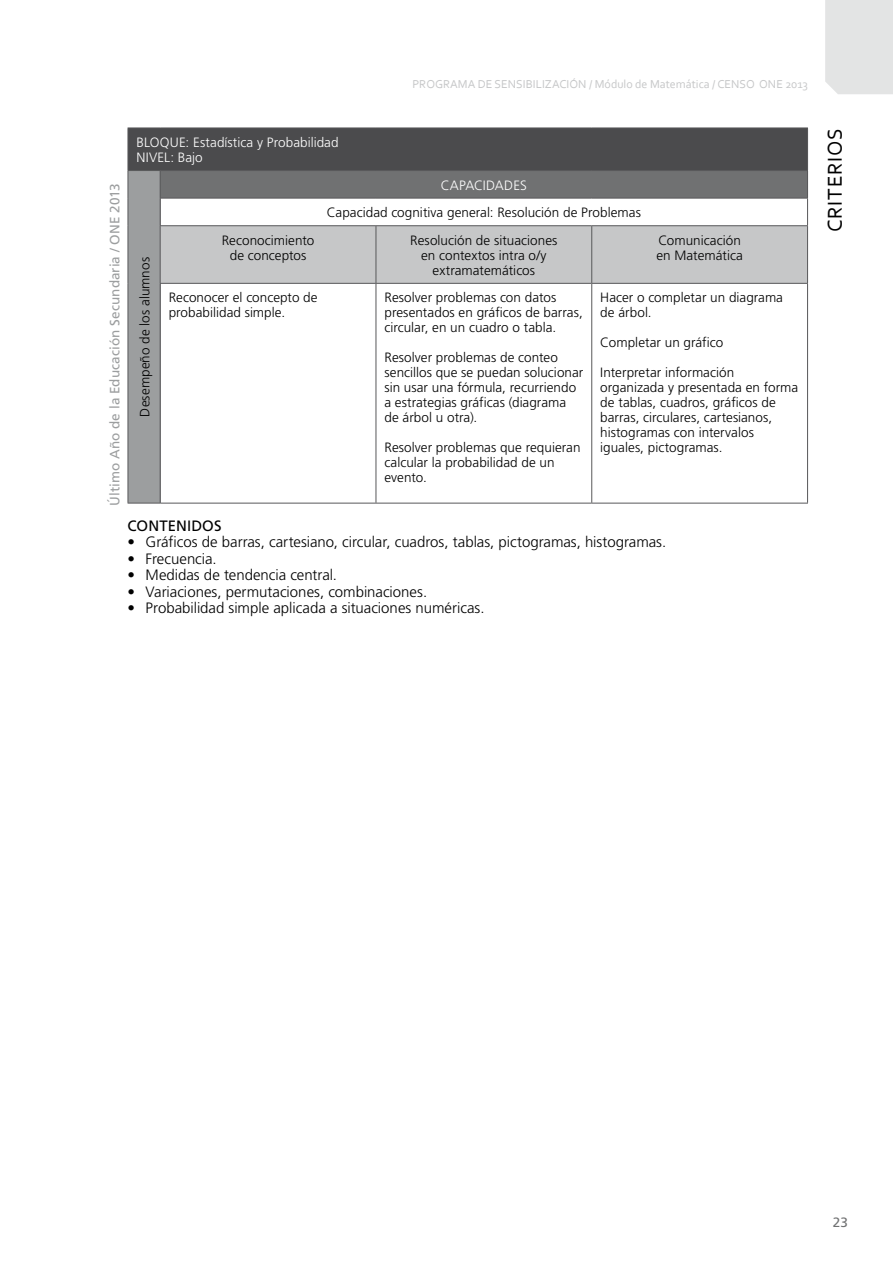
<style>
.page{position:relative;width:893px;height:1263px;background:#fff}
.page>*{position:absolute;margin:0;border:0;box-sizing:border-box;transform-origin:0 0}
.t1{font:21px "Corbel";letter-spacing:.04em;color:#000}
.t2{font:300 15px "Frutiger";color:#000}
.t3{font:15px "Frutiger";letter-spacing:.01em;color:#000}
.t4{font:300 13.5px/15px "Frutiger";letter-spacing:.005em;color:#000}
.t5{font:300 13.5px/15px "Frutiger";letter-spacing:.005em;color:#fff}
.t6{font:13.5px "Frutiger";letter-spacing:.005em;color:#9c9e9f}
.t7{font:13.5px "Frutiger";color:#707172}
.t8{font:12px "Corbel";color:#c6c7c8}
</style>
<div class="page">
<div style="left:825px;top:0;width:68px;height:94px;background:#e3e4e4"></div>
<div style="left:128px;top:128px;width:679px;height:43px;background:#4b4b4d"></div>
<div style="left:128px;top:171px;width:32px;height:332px;background:#9c9e9f"></div>
<hr style="left:128px;top:128px;width:32px;height:1px;background:#58585a">
<hr style="left:128px;top:128px;width:1px;height:42px;background:#58585a">
<hr style="left:160px;top:128px;width:216px;height:1px;background:#58585a">
<hr style="left:376px;top:128px;width:216px;height:1px;background:#58585a">
<hr style="left:592px;top:128px;width:216px;height:1px;background:#58585a">
<hr style="left:807px;top:128px;width:1px;height:42px;background:#58585a">
<hr style="left:128px;top:170px;width:32px;height:1px;background:#58585a">
<hr style="left:160px;top:170px;width:216px;height:1px;background:#58585a">
<hr style="left:376px;top:170px;width:216px;height:1px;background:#58585a">
<hr style="left:592px;top:170px;width:216px;height:1px;background:#58585a">
<svg style="left:128px;top:171px;width:1px;height:55px"></svg>
<svg style="left:160px;top:171px;width:648px;height:112px"></svg>
<hr style="left:128px;top:226px;width:1px;height:57px;background:#58585a">
<hr style="left:160px;top:225px;width:216px;height:1px;background:#58585a">
<hr style="left:160px;top:226px;width:1px;height:57px;background:#58585a">
<hr style="left:376px;top:225px;width:216px;height:1px;background:#58585a">
<hr style="left:376px;top:226px;width:1px;height:57px;background:#58585a">
<hr style="left:592px;top:225px;width:216px;height:1px;background:#58585a">
<hr style="left:591px;top:226px;width:1px;height:57px;background:#58585a">
<hr style="left:807px;top:226px;width:1px;height:57px;background:#58585a">
<hr style="left:128px;top:283px;width:1px;height:220px;background:#58585a">
<hr style="left:160px;top:283px;width:216px;height:1px;background:#58585a">
<hr style="left:160px;top:284px;width:1px;height:219px;background:#58585a">
<hr style="left:376px;top:283px;width:216px;height:1px;background:#58585a">
<hr style="left:376px;top:284px;width:1px;height:219px;background:#58585a">
<hr style="left:592px;top:283px;width:216px;height:1px;background:#58585a">
<hr style="left:591px;top:284px;width:1px;height:219px;background:#58585a">
<hr style="left:807px;top:284px;width:1px;height:219px;background:#58585a">
<hr style="left:128px;top:503px;width:32px;height:1px;background:#58585a">
<hr style="left:160px;top:503px;width:216px;height:1px;background:#58585a">
<hr style="left:376px;top:503px;width:216px;height:1px;background:#58585a">
<hr style="left:592px;top:503px;width:216px;height:1px;background:#58585a">
<p class="t8" style="left:412px;top:77px;width:397px">PROGRAMA DE SENSIBILIZACIÓN / Módulo de Matemática / CENSO ONE 2013</p>
<p class="t6" style="left:107px;top:506px;width:324px;rotate:-90deg">Último Año de la Educación Secundaria / ONE 2013</p>
<p class="t5" style="left:136px;top:135px;width:204px">BLOQUE: Estadística y Probabilidad<br>NIVEL: Bajo</p>
<p class="t4" style="left:137px;top:417px;width:161px;rotate:-90deg">Desempeño de los alumnos</p>
<p class="t5" style="left:441px;top:177px;width:88px">CAPACIDADES</p>
<p class="t4" style="left:327px;top:205px;width:316px">Capacidad cognitiva general: Resolución de Problemas</p>
<p class="t4" style="left:222px;top:233px;width:94px;text-align:center">Reconocimiento de conceptos</p>
<p class="t4" style="left:410px;top:233px;width:149px;text-align:center">Resolución de situaciones en contextos intra o/y extramatemáticos</p>
<p class="t4" style="left:656px;top:233px;width:88px">Comunicación en Matemática</p>
<p class="t4" style="left:169px;top:290px;width:151px">Reconocer el concepto de probabilidad simple.</p>
<p class="t4" style="left:384px;top:290px;width:200px">Resolver problemas con datos presentados en gráficos de barras, circular, en un cuadro o tabla.</p>
<p class="t4" style="left:384px;top:350px;width:200px">Resolver problemas de conteo sencillos que se puedan solucionar sin usar una fórmula, recurriendo a estrategias gráficas (diagrama de árbol u otra).</p>
<p class="t4" style="left:384px;top:440px;width:198px">Resolver problemas que requieran calcular la probabilidad de un evento.</p>
<p class="t4" style="left:600px;top:290px;width:184px">Hacer o completar un diagrama de árbol.</p>
<p class="t4" style="left:600px;top:335px;width:125px">Completar un gráfico</p>
<p class="t4" style="left:600px;top:365px;width:199px">Interpretar información organizada y presentada en forma de tablas, cuadros, gráficos de barras, circulares, cartesianos, histogramas con intervalos iguales, pictogramas.</p>
<p class="t3" style="left:128px;top:516px;width:95px">CONTENIDOS</p>
<p class="t2" style="left:128px;top:533px;width:540px">• Gráficos de barras, cartesiano, circular, cuadros, tablas, pictogramas, histogramas.</p>
<p class="t2" style="left:128px;top:550px;width:91px">• Frecuencia.</p>
<p class="t2" style="left:128px;top:566px;width:211px">• Medidas de tendencia central.</p>
<p class="t2" style="left:128px;top:583px;width:301px">• Variaciones, permutaciones, combinaciones.</p>
<p class="t2" style="left:128px;top:599px;width:359px">• Probabilidad simple aplicada a situaciones numéricas.</p>
<h1 class="t1" style="left:822px;top:232px;width:106px;rotate:-90deg">CRITERIOS</h1>
<p class="t7" style="left:833px;top:1214px;width:17px">23</p>
</div>
